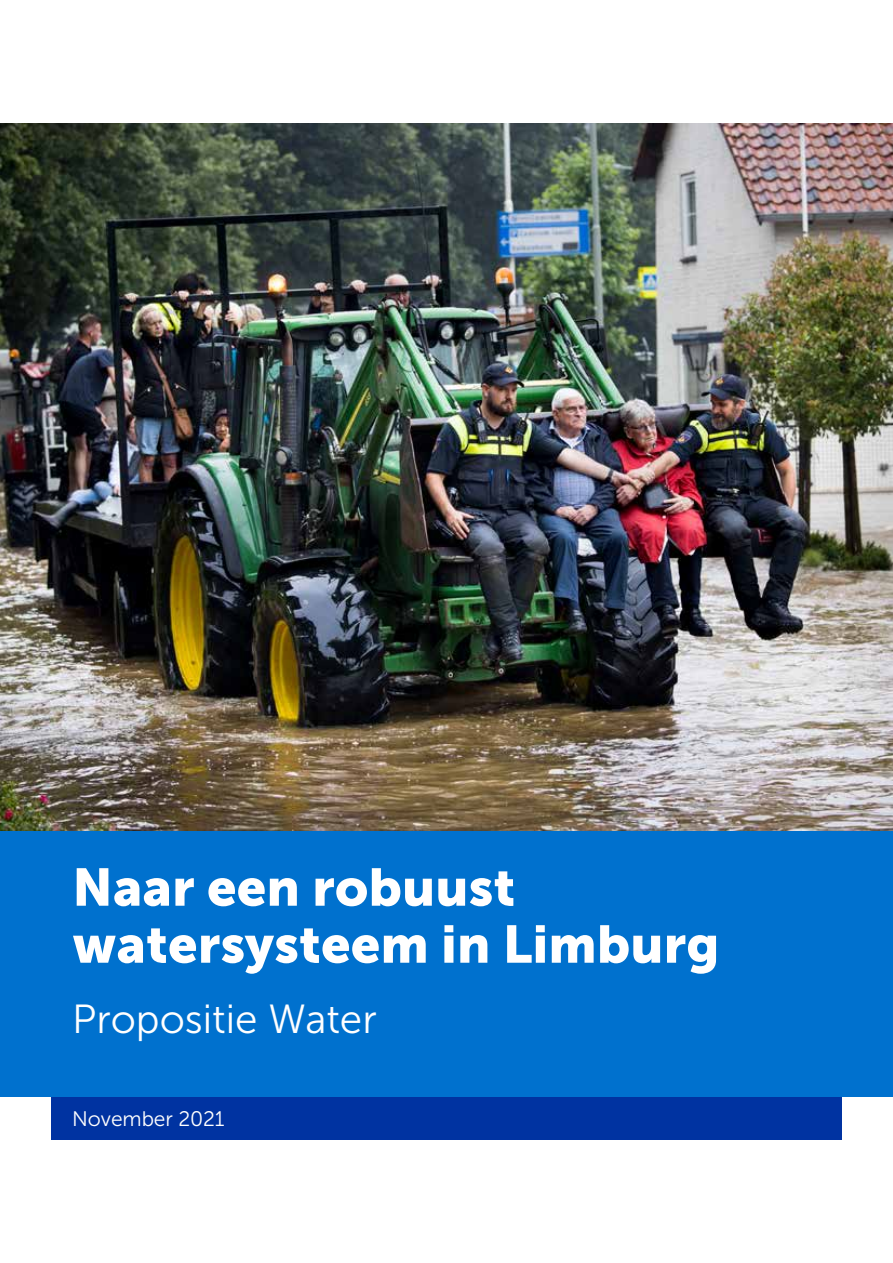
<style>
.page{position:relative;width:893px;height:1263px;background:#fff}
.page>*{position:absolute;margin:0;border:0;box-sizing:border-box;transform-origin:0 0}
.Hoofdtitel{font:52.5px/57px "Museo Sans 900";letter-spacing:.005em;color:#fff}
.Subtitel{font:40.5px "Museo Sans 300";color:#fff}
.Tekst_in_balk{font:21px "Museo Sans 300";letter-spacing:-.005em;color:#fff}
</style>
<div class="page">
<img style="left:0;top:124px;width:893px;height:707px">
<div style="left:0;top:831px;width:893px;height:266px;background:#0071ce"></div>
<div style="left:51px;top:1097px;width:791px;height:43px;background:#0033a1"></div>
<p class="Hoofdtitel" style="left:72px;top:859px;width:649px">Naar een robuust watersysteem in Limburg</p>
<p class="Subtitel" style="left:72px;top:997px;width:306px">Propositie Water</p>
<p class="Tekst_in_balk" style="left:72px;top:1108px;width:154px">November 2021</p>
</div>
